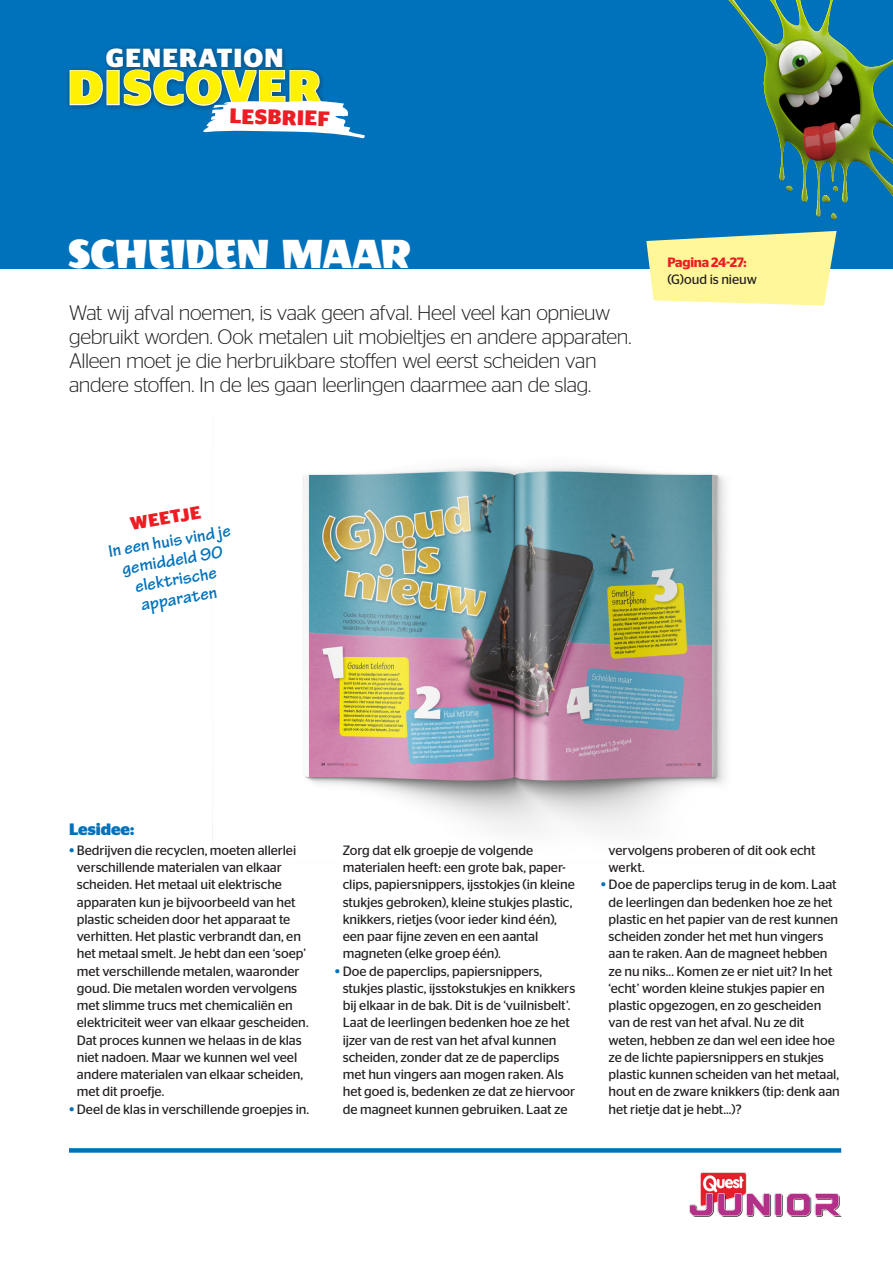
<style>
.page{position:relative;width:893px;height:1263px;background:#fff}
.page>*{position:absolute;margin:0;border:0;box-sizing:border-box;transform-origin:0 0}
.Bijschrift{font:700 47.85px "Stag Sans";letter-spacing:.035em;color:#fff101}
.Kop_groot{font:46.5px "Wendy One";letter-spacing:-.01em;color:#fff;scale:.9 1}
.Bijschrift-2{font:700 26.1px "Stag Sans";letter-spacing:.04em;color:#fff}
.Intro{font:300 21px/24px "Stag Sans";letter-spacing:-.015em;color:#231f20}
.t1{font:700 21px "Stag Sans";color:#ee1d23}
.Kaderplat{font:700 18px/19.5px "Tekton Pro";color:#0072bc;text-align:center}
.Bijschrift_2{font:700 18px "Stag Sans";color:#ee1d23}
.Kaderplat-2{font:700 16.5px "Stag Sans";letter-spacing:-.005em;color:#0072bc}
.Kaderplat-3{font:13.5px/17.2px "Stag Sans";letter-spacing:-.005em;color:#231f20}
.Kaderplat-4{font:600 13.5px "Stag Sans";letter-spacing:-.02em;color:#ee1d23}
.s1{font-size:16.5px;color:#0072bc}
</style>
<div class="page">
<div style="left:0;top:0;width:893px;height:268px;background:#0072bc"></div>
<img style="left:303px;top:466px;width:423px;height:367px">
<div style="left:69px;top:1148px;width:772px;height:5px;background:#0072bc"></div>
<svg style="left:646px;top:231px;width:191px;height:74px;background:#eaeca3"></svg>
<div style="left:65px;top:44px;width:263px;height:68px;background:#231f20;opacity:.5"></div>
<svg style="left:69px;top:69px;width:35px;height:37px"></svg>
<div style="left:107px;top:70px;width:13px;height:35px;border:2px solid #fff"></div>
<svg style="left:123px;top:69px;width:242px;height:69px"></svg>
<img style="left:728px;top:0;width:165px;height:220px">
<img style="left:689px;top:1172px;width:152px;height:45px">
<p class="Bijschrift-2" style="left:106px;top:43px;width:179px">GENERATION</p>
<p class="Bijschrift" style="left:68px;top:60px;width:254px">DISCOVER</p>
<p class="t1" style="left:230px;top:103px;width:102px;rotate:2deg">LESBRIEF</p>
<p class="Kop_groot" style="left:68px;top:230px;width:382px">SCHEIDEN MAAR</p>
<p class="Intro" style="left:69px;top:300px;width:564px">Wat wij afval noemen, is vaak geen afval. Heel veel kan opnieuw gebruikt worden. Ook metalen uit mobieltjes en andere apparaten.<br>Alleen moet je die herbruikbare stoffen wel eerst scheiden van andere stoffen. In de les gaan leerlingen daarmee aan de slag.</p>
<p class="Kaderplat-4" style="left:667px;top:254px;width:81px">Pagina 24-27:</p>
<p class="Kaderplat-3" style="left:667px;top:271px;width:91px">(G)oud is nieuw</p>
<p class="Bijschrift_2" style="left:129px;top:514px;width:73px;rotate:-10deg">WEETJE</p>
<p class="Kaderplat" style="left:107px;top:542px;width:125px;rotate:-10deg">In een huis vind je</p>
<p class="Kaderplat" style="left:121px;top:559px;width:104px;rotate:-10deg">gemiddeld 90 elektrische apparaten</p>
<p class="Kaderplat-2" style="left:69px;top:819px;width:67px">Lesidee:</p>
<p class="Kaderplat-3" style="left:77px;top:841px;width:233px;text-indent:-8px"><span class="s1">•</span> Bedrijven die recyclen, moeten allerlei verschillende materialen van elkaar scheiden. Het metaal uit elektrische apparaten kun je bijvoorbeeld van het plastic scheiden door het apparaat te verhitten. Het plastic verbrandt dan, en het metaal smelt. Je hebt dan een ‘soep’ met verschillende metalen, waaronder goud. Die metalen worden vervolgens met slimme trucs met chemicaliën en elektriciteit weer van elkaar gescheiden.<br>Dat proces kunnen we helaas in de klas niet nadoen. Maar we kunnen wel veel andere materialen van elkaar scheiden, met dit proefje.</p>
<p class="Kaderplat-3" style="left:69px;top:1100px;width:242px"><span class="s1">•</span> Deel de klas in verschillende groepjes in.</p>
<p class="Kaderplat-3" style="left:343px;top:841px;width:234px">Zorg dat elk groepje de volgende materialen heeft: een grote bak, paper&shy;clips, papiersnippers, ijsstokjes (in kleine stukjes gebroken), kleine stukjes plastic, knikkers, rietjes (voor ieder kind één), een paar fijne zeven en een aantal magneten (elke groep één).</p>
<p class="Kaderplat-3" style="left:343px;top:962px;width:234px;text-indent:-8px"><span class="s1">•</span> Doe de paperclips, papiersnippers, stukjes plastic, ijsstokstukjes en knikkers bij elkaar in de bak. Dit is de ‘vuilnisbelt’.<br>Laat de leerlingen bedenken hoe ze het ijzer van de rest van het afval kunnen scheiden, zonder dat ze de paperclips met hun vingers aan mogen raken. Als het goed is, bedenken ze dat ze hiervoor de magneet kunnen gebruiken. Laat ze</p>
<p class="Kaderplat-3" style="left:609px;top:841px;width:208px">vervolgens proberen of dit ook echt werkt.</p>
<p class="Kaderplat-3" style="left:609px;top:876px;width:233px;text-indent:-8px"><span class="s1">•</span> Doe de paperclips terug in de kom. Laat de leerlingen dan bedenken hoe ze het plastic en het papier van de rest kunnen scheiden zonder het met hun vingers aan te raken. Aan de magneet hebben ze nu niks... Komen ze er niet uit? In het ‘echt’ worden kleine stukjes papier en plastic opgezogen, en zo gescheiden van de rest van het afval. Nu ze dit weten, hebben ze dan wel een idee hoe ze de lichte papiersnippers en stukjes plastic kunnen scheiden van het metaal, hout en de zware knikkers (tip: denk aan het rietje dat je hebt...)?</p>
</div>
